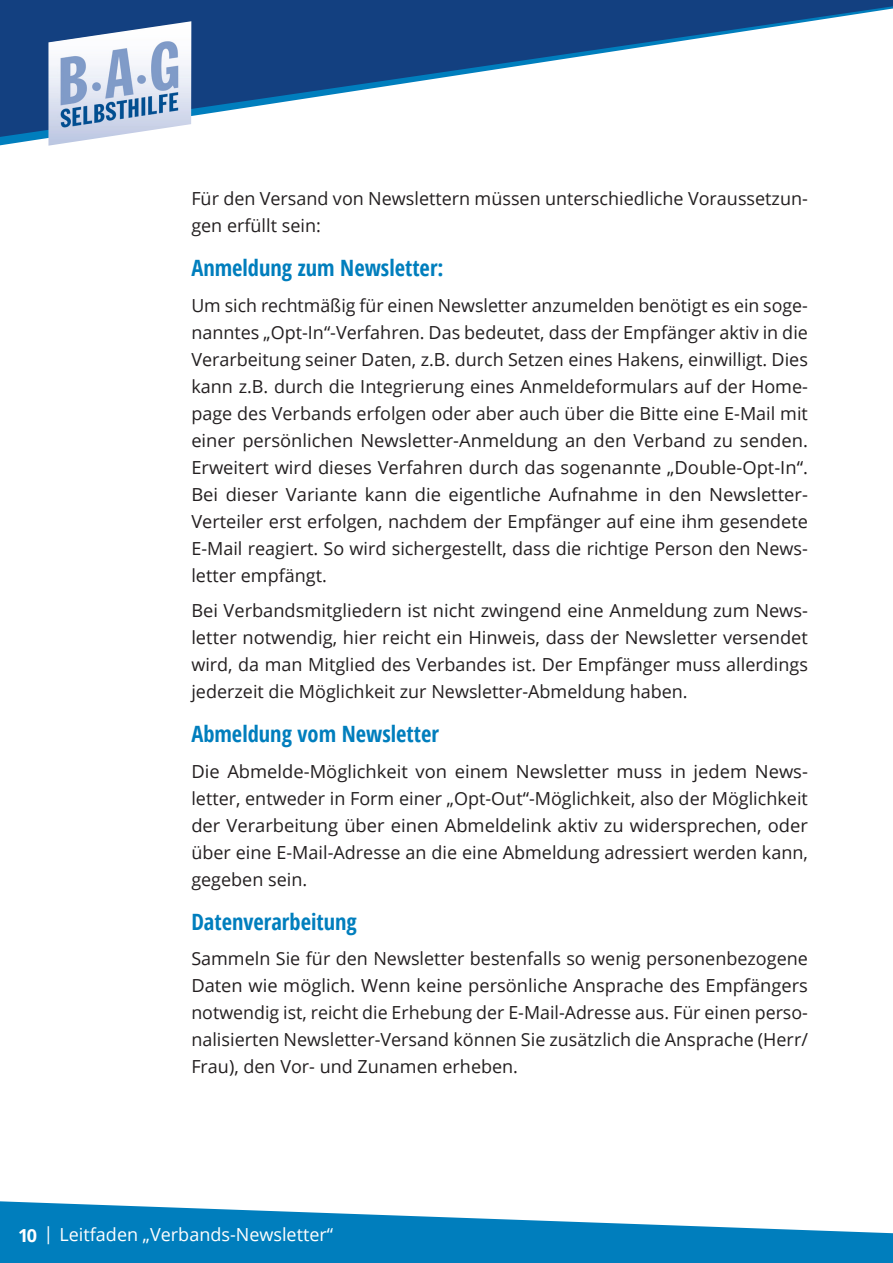
<style>
.page{position:relative;width:893px;height:1263px;background:#fff}
.page>*{position:absolute;margin:0;border:0;box-sizing:border-box;transform-origin:0 0}
.t1{font:700 22.5px "Open Sans Condensed";color:#007ebd}
.t2{font:18px/27px "Open Sans";color:#231f20;text-align:justify}
.t3{font:18px "Open Sans";color:#fff}
.s1{font-weight:700}
</style>
<div class="page">
<svg style="left:0;top:1201px;width:893px;height:62px;fill:#007ebd"></svg>
<svg style="left:0;top:0;width:893px;height:138px"></svg>
<img style="left:48px;top:21px;width:143px;height:125px">
<p class="t2" style="left:191px;top:185px;width:618px">Für den Versand von Newslettern müssen unterschiedliche Voraussetzun&shy;gen erfüllt sein:</p>
<p class="t1" style="left:191px;top:252px;width:254px">Anmeldung zum Newsletter:</p>
<p class="t2" style="left:191px;top:291px;width:618px">Um sich rechtmäßig für einen Newsletter anzumelden benötigt es ein soge&shy;nanntes „Opt-In“-Verfahren. Das bedeutet, dass der Empfänger aktiv in die Verarbeitung seiner Daten, z.B. durch Setzen eines Hakens, einwilligt. Dies kann z.B. durch die Integrierung eines Anmeldeformulars auf der Home&shy;page des Verbands erfolgen oder aber auch über die Bitte eine E-Mail mit einer persönlichen Newsletter-Anmeldung an den Verband zu senden.<br>Erweitert wird dieses Verfahren durch das sogenannte „Double-Opt-In“.<br>Bei dieser Variante kann die eigentliche Aufnahme in den Newsletter-Verteiler erst erfolgen, nachdem der Empfänger auf eine ihm gesendete E-Mail reagiert. So wird sichergestellt, dass die richtige Person den News&shy;letter empfängt.</p>
<p class="t2" style="left:191px;top:597px;width:618px">Bei Verbandsmitgliedern ist nicht zwingend eine Anmeldung zum News&shy;letter notwendig, hier reicht ein Hinweis, dass der Newsletter versendet wird, da man Mitglied des Verbandes ist. Der Empfänger muss allerdings jederzeit die Möglichkeit zur Newsletter-Abmeldung haben.</p>
<p class="t1" style="left:191px;top:718px;width:249px">Abmeldung vom Newsletter</p>
<p class="t2" style="left:191px;top:757px;width:618px">Die Abmelde-Möglichkeit von einem Newsletter muss in jedem News&shy;letter, entweder in Form einer „Opt-Out“-Möglichkeit, also der Möglichkeit der Verarbeitung über einen Abmeldelink aktiv zu widersprechen, oder über eine E-Mail-Adresse an die eine Abmeldung adressiert werden kann, gegeben sein.</p>
<p class="t1" style="left:191px;top:906px;width:167px">Datenverarbeitung</p>
<p class="t2" style="left:191px;top:945px;width:618px">Sammeln Sie für den Newsletter bestenfalls so wenig personenbezogene Daten wie möglich. Wenn keine persönliche Ansprache des Empfängers notwendig ist, reicht die Erhebung der E-Mail-Adresse aus. Für einen perso&shy;nalisierten Newsletter-Versand können Sie zusätzlich die Ansprache (Herr/ Frau), den Vor- und Zunamen erheben.</p>
<p class="t3" style="left:18px;top:1222px;width:317px"><span class="s1">10</span> | Leitfaden „Verbands-Newsletter“</p>
</div>
